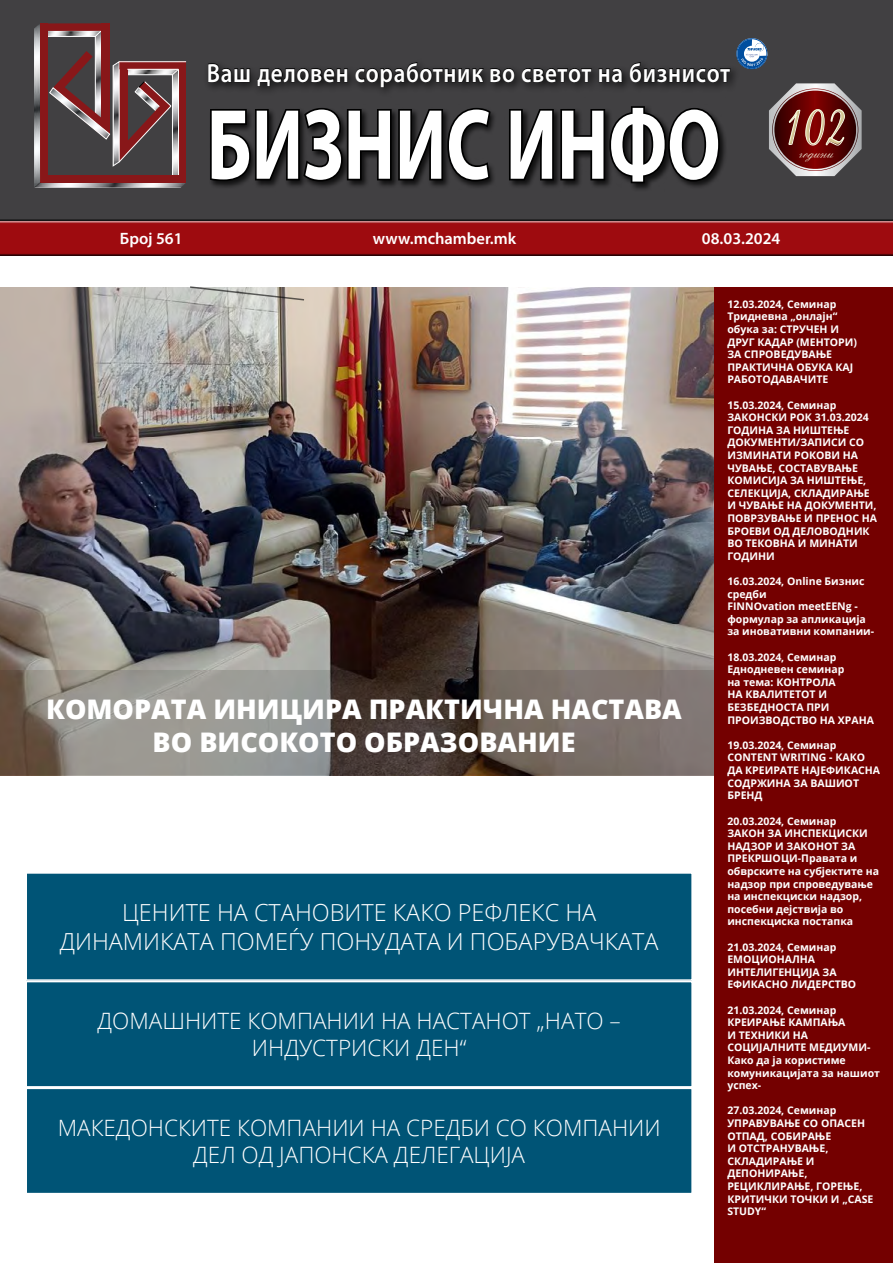
<style>
.page{position:relative;width:893px;height:1263px;background:#fff}
.page>*{position:absolute;margin:0;border:0;box-sizing:border-box;transform-origin:0 0}
.t1{font:700 100.95px "Myriad Pro";color:#fff;scale:.74 1}
.t2{font:60px "Amaze Normal";color:#d4c894;scale:.8 1}
.t3{font:800 27px/32.4px "Open Sans";color:#fff;text-align:center}
.t4{font:600 26.4px "Myriad Pro";letter-spacing:.03em;color:#fff;scale:.88 1}
.t5{font:300 23.4px/28.2px "Open Sans";color:#fff;text-align:center}
.t6{font:300 22.5px/27px "Open Sans";color:#fff;text-align:center}
.t7{font:600 16.5px "Myriad Pro";color:#fff}
.t8{font:16.2px "Makedonsko Rakopisno Italik";color:#f7f9e3}
.t9{font:700 10.5px/12.6px "Open Sans";color:#fff}
</style>
<div class="page">
<div style="left:0;top:0;width:893px;height:221px;background:#414042"></div>
<div style="left:40px;top:23px;width:62px;height:8px;background:#881719"></div>
<div style="left:101px;top:23px;width:9px;height:111px;background:#881719"></div>
<img style="left:34px;top:24px;width:6px;height:6px">
<svg style="left:34px;top:30px;width:152px;height:158px"></svg>
<div style="left:209px;top:104px;width:519px;height:88px;background:#000;opacity:.75"></div>
<svg style="left:209px;top:106px;width:283px;height:77px"></svg>
<svg style="left:507px;top:104px;width:214px;height:81px"></svg>
<div style="left:203px;top:59px;width:537px;height:39px;background:#000;opacity:.86"></div>
<svg style="left:208px;top:63px;width:42px;height:20px"></svg>
<svg style="left:257px;top:68px;width:91px;height:18px;background:#1e1d1e"></svg>
<svg style="left:355px;top:62px;width:129px;height:26px"></svg>
<svg style="left:490px;top:68px;width:25px;height:15px"></svg>
<svg style="left:521px;top:68px;width:71px;height:15px"></svg>
<svg style="left:599px;top:68px;width:23px;height:15px"></svg>
<svg style="left:630px;top:62px;width:101px;height:21px"></svg>
<div style="left:0;top:219px;width:893px;height:37px;background:#272728"></div>
<div style="left:0;top:220px;width:893px;height:38px;background:#000;opacity:.75"></div>
<img style="left:769px;top:83px;width:93px;height:93px">
<img style="left:772px;top:89px;width:86px;height:82px">
<svg style="left:788px;top:109px;width:57px;height:37px;background:#812e2a"></svg>
<svg style="left:736px;top:38px;width:31px;height:31px"></svg>
<svg style="left:737px;top:39px;width:29px;height:29px"></svg>
<svg style="left:741px;top:38px;width:26px;height:28px"></svg>
<div style="left:737px;top:39px;width:30px;height:30px;border:1px solid #014e9f;border-radius:50%"></div>
<img style="left:0;top:287px;width:715px;height:384px">
<svg style="left:0;top:671px;width:715px;height:104px;background:#787069"></svg>
<div style="left:26px;top:873px;width:666px;height:107px;background:#005476"></div>
<div style="left:26px;top:872px;width:667px;height:109px;border:2px solid #fff"></div>
<div style="left:26px;top:1088px;width:666px;height:105px;background:#005476"></div>
<div style="left:26px;top:1087px;width:667px;height:107px;border:2px solid #fff"></div>
<div style="left:26px;top:981px;width:666px;height:106px;background:#005476"></div>
<div style="left:26px;top:981px;width:667px;height:106px;border:2px solid #fff"></div>
<div style="left:715px;top:287px;width:178px;height:976px;background:#740000"></div>
<svg style="left:188px;top:286px;width:118px;height:15px;background:#c3c1bb"></svg>
<h3 class="t4" style="left:207px;top:56px;width:596px">Ваш деловен соработник во светот на бизнисот</h3>
<h1 class="t1" style="left:207px;top:79px;width:696px">БИЗНИС ИНФО</h1>
<h2 class="t2" style="left:783px;top:86px;width:82px">102</h2>
<h3 class="t8" style="left:799px;top:146px;width:36px">godini</h3>
<h3 class="t7" style="left:120px;top:228px;width:64px">Број 561</h3>
<h3 class="t7" style="left:373px;top:228px;width:145px">www.mchamber.mk</h3>
<h3 class="t7" style="left:702px;top:228px;width:80px">08.03.2024</h3>
<h3 class="t3" style="left:46px;top:692px;width:637px">КОМОРАТА ИНИЦИРА ПРАКТИЧНА НАСТАВА<br>ВО ВИСОКОТО ОБРАЗОВАНИЕ</h3>
<h3 class="t5" style="left:60px;top:898px;width:600px">ЦЕНИТЕ НА СТАНОВИТЕ КАКО РЕФЛЕКС НА<br>ДИНАМИКАТА ПОМЕЃУ ПОНУДАТА И ПОБАРУВАЧКАТА</h3>
<h3 class="t6" style="left:98px;top:1007px;width:525px">ДОМАШНИТЕ КОМПАНИИ НА НАСТАНОТ „НАТО –<br>ИНДУСТРИСКИ ДЕН“</h3>
<h3 class="t6" style="left:58px;top:1114px;width:604px">МАКЕДОНСКИТЕ КОМПАНИИ НА СРЕДБИ СО КОМПАНИИ<br>ДЕЛ ОД ЈАПОНСКА ДЕЛЕГАЦИЈА</h3>
<p class="t9" style="left:727px;top:297px;width:131px">12.03.2024, Семинар<br>Тридневна „онлајн“ обука за: СТРУЧЕН И<br>ДРУГ КАДАР (МЕНТОРИ)<br>ЗА СПРОВЕДУВАЊЕ<br>ПРАКТИЧНА ОБУКА КАЈ<br>РАБОТОДАВАЧИТЕ</p>
<p class="t9" style="left:727px;top:398px;width:151px">15.03.2024, Семинар<br>ЗАКОНСКИ РОК 31.03.2024<br>ГОДИНА ЗА НИШТЕЊЕ<br>ДОКУМЕНТИ/ЗАПИСИ СО<br>ИЗМИНАТИ РОКОВИ НА<br>ЧУВАЊЕ, СОСТАВУВАЊЕ<br>КОМИСИЈА ЗА НИШТЕЊЕ,<br>СЕЛЕКЦИЈА, СКЛАДИРАЊЕ<br>И ЧУВАЊЕ НА ДОКУМЕНТИ,<br>ПОВРЗУВАЊЕ И ПРЕНОС НА<br>БРОЕВИ ОД ДЕЛОВОДНИК<br>ВО ТЕКОВНА И МИНАТИ<br>ГОДИНИ</p>
<p class="t9" style="left:727px;top:575px;width:148px">16.03.2024, Online Бизнис средби<br>FINNOvation meetEENg - формулар за апликација за иновативни компании-</p>
<p class="t9" style="left:727px;top:650px;width:148px">18.03.2024, Семинар<br>Еднодневен семинар<br>на тема: КОНТРОЛА<br>НА КВАЛИТЕТОТ И<br>БЕЗБЕДНОСТА ПРИ<br>ПРОИЗВОДСТВО НА ХРАНА</p>
<p class="t9" style="left:727px;top:738px;width:154px">19.03.2024, Семинар<br>CONTENT WRITING - КАКО<br>ДА КРЕИРАТЕ НАЈЕФИКАСНА<br>СОДРЖИНА ЗА ВАШИОТ<br>БРЕНД</p>
<p class="t9" style="left:727px;top:814px;width:153px">20.03.2024, Семинар<br>ЗАКОН ЗА ИНСПЕКЦИСКИ<br>НАДЗОР И ЗАКОНОТ ЗА<br>ПРЕКРШОЦИ-Правата и обврските на субјектите на надзор при спроведување на инспекциски надзор, посебни дејствија во инспекциска постапка</p>
<p class="t9" style="left:727px;top:940px;width:130px">21.03.2024, Семинар<br>ЕМОЦИОНАЛНА<br>ИНТЕЛИГЕНЦИЈА ЗА<br>ЕФИКАСНО ЛИДЕРСТВО</p>
<p class="t9" style="left:727px;top:1003px;width:154px">21.03.2024, Семинар<br>КРЕИРАЊЕ КАМПАЊА<br>И ТЕХНИКИ НА<br>СОЦИЈАЛНИТЕ МЕДИУМИ-<br>Како да ја користиме комуникацијата за нашиот успех-</p>
<p class="t9" style="left:727px;top:1104px;width:148px">27.03.2024, Семинар<br>УПРАВУВАЊЕ СО ОПАСЕН<br>ОТПАД, СОБИРАЊЕ<br>И ОТСТРАНУВАЊЕ,<br>СКЛАДИРАЊЕ И<br>ДЕПОНИРАЊЕ,<br>РЕЦИКЛИРАЊЕ, ГОРЕЊЕ,<br>КРИТИЧКИ ТОЧКИ И „CASE<br>STUDY“</p>
</div>
